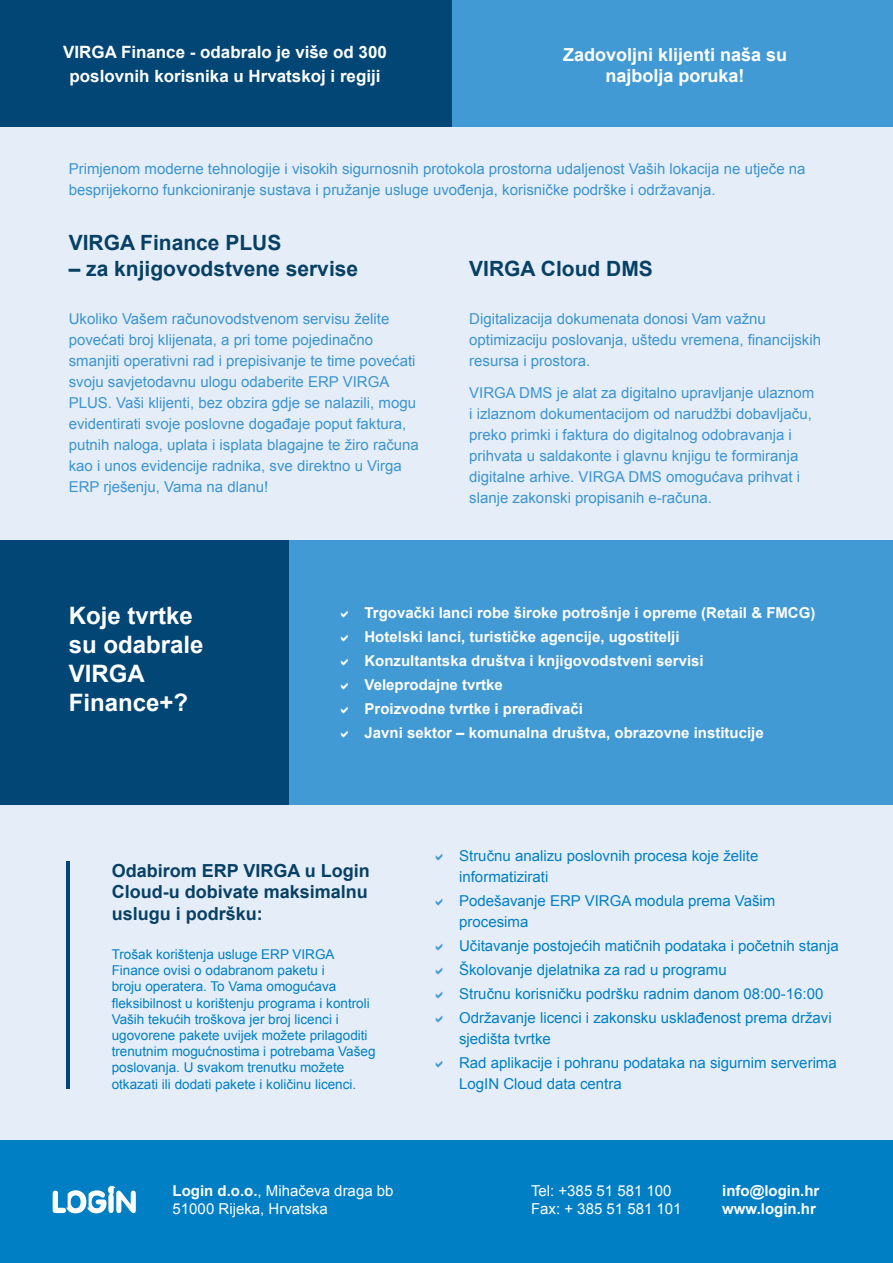
<style>
.page{position:relative;width:893px;height:1263px;background:#fff}
.page>*{position:absolute;margin:0;border:0;box-sizing:border-box;transform-origin:0 0}
.t1{font:700 24px/28.8px "Arial";color:#fff}
.t2{font:700 21px "Arial";color:#074065}
.t3{font:700 18px/21.6px "Arial";color:#074065;text-align:justify}
.t4{font:700 18px/21px "Arial";color:#fff;text-align:center}
.t5{font:700 16.95px/23.7px "Arial";color:#fff;text-align:center}
.t6{font:15px/21px "Arial";color:#3b94d0}
.t7{font:15px/21px "Arial";color:#007fc5}
.t8{font:700 15px/18px "Arial";color:#fff}
.t9{font:15px/18px "Arial";color:#fff}
.t10{font:13.5px/16.2px "Arial";color:#007fc5}
.s1{font-weight:700}
</style>
<div class="page">
<div style="left:0;top:104px;width:893px;height:436px;background:#e5eef8"></div>
<div style="left:0;top:0;width:453px;height:126px;background:#014675"></div>
<div style="left:453px;top:0;width:440px;height:126px;background:#429ad4"></div>
<div style="left:0;top:805px;width:893px;height:393px;background:#e5eef8"></div>
<div style="left:0;top:1140px;width:893px;height:123px;background:#007fc5"></div>
<svg style="left:53px;top:1186px;width:83px;height:27px"></svg>
<hr style="left:67px;top:860px;width:3px;height:228px;background:#014675">
<div style="left:0;top:540px;width:290px;height:265px;background:#014675"></div>
<div style="left:290px;top:540px;width:603px;height:265px;background:#429ad4"></div>
<p class="t5" style="left:63px;top:41px;width:325px">VIRGA Finance - odabralo je više od 300 poslovnih korisnika u Hrvatskoj i regiji</p>
<p class="t4" style="left:563px;top:45px;width:226px">Zadovoljni klijenti naša su najbolja poruka!</p>
<p class="t6" style="left:69px;top:159px;width:738px">Primjenom moderne tehnologije i visokih sigurnosnih protokola prostorna udaljenost Vaših lokacija ne utječe na besprijekorno funkcioniranje sustava i pružanje usluge uvođenja, korisničke podrške i održavanja.</p>
<p class="t2" style="left:69px;top:229px;width:214px">VIRGA Finance PLUS</p>
<p class="t2" style="left:69px;top:254px;width:291px">– za knjigovodstvene servise</p>
<p class="t2" style="left:469px;top:254px;width:185px">VIRGA Cloud DMS</p>
<p class="t6" style="left:69px;top:309px;width:352px">Ukoliko Vašem računovodstvenom servisu želite povećati broj klijenata, a pri tome pojedinačno smanjiti operativni rad i prepisivanje te time povećati svoju savjetodavnu ulogu odaberite ERP VIRGA PLUS. Vaši klijenti, bez obzira gdje se nalazili, mogu evidentirati svoje poslovne događaje poput faktura, putnih naloga, uplata i isplata blagajne te žiro računa kao i unos evidencije radnika, sve direktno u Virga ERP rješenju, Vama na dlanu!</p>
<p class="t6" style="left:469px;top:309px;width:353px">Digitalizacija dokumenata donosi Vam važnu optimizaciju poslovanja, uštedu vremena, financijskih resursa i prostora.</p>
<p class="t6" style="left:469px;top:382px;width:347px">VIRGA DMS je alat za digitalno upravljanje ulaznom i izlaznom dokumentacijom od narudžbi dobavljaču, preko primki i faktura do digitalnog odobravanja i prihvata u saldakonte i glavnu knjigu te formiranja digitalne arhive. VIRGA DMS omogućava prihvat i slanje zakonski propisanih e-računa.</p>
<p class="t1" style="left:69px;top:602px;width:136px">Koje tvrtke su odabrale<br>VIRGA<br>Finance+?</p>
<p class="t8" style="left:364px;top:604px;width:452px">Trgovački lanci robe široke potrošnje i opreme (Retail &amp; FMCG)</p>
<p class="t8" style="left:364px;top:628px;width:317px">Hotelski lanci, turističke agencije, ugostitelji</p>
<p class="t8" style="left:364px;top:652px;width:341px">Konzultantska društva i knjigovodstveni servisi</p>
<p class="t8" style="left:364px;top:676px;width:140px">Veleprodajne tvrtke</p>
<p class="t8" style="left:364px;top:700px;width:220px">Proizvodne tvrtke i prerađivači</p>
<p class="t8" style="left:364px;top:724px;width:401px">Javni sektor – komunalna društva, obrazovne institucije</p>
<p class="t3" style="left:112px;top:860px;width:260px">Odabirom ERP VIRGA u Login Cloud-u dobivate maksimalnu uslugu i podršku:</p>
<p class="t10" style="left:112px;top:946px;width:265px">Trošak korištenja usluge ERP VIRGA Finance ovisi o odabranom paketu i<br>broju operatera. To Vama omogućava fleksibilnost u korištenju programa i kontroli Vaših tekućih troškova jer broj licenci i ugovorene pakete uvijek možete prilagoditi trenutnim mogućnostima i potrebama Vašeg poslovanja. U svakom trenutku možete otkazati ili dodati pakete i količinu licenci.</p>
<p class="t9" style="left:173px;top:1182px;width:222px"><span class="s1">Login d.o.o.</span>, Mihačeva draga bb<br>51000 Rijeka, Hrvatska</p>
<p class="t7" style="left:459px;top:845px;width:301px">Stručnu analizu poslovnih procesa koje želite informatizirati</p>
<p class="t7" style="left:459px;top:890px;width:318px">Podešavanje ERP VIRGA modula prema Vašim procesima</p>
<p class="t7" style="left:459px;top:935px;width:381px">Učitavanje postojećih matičnih podataka i početnih stanja</p>
<p class="t7" style="left:459px;top:959px;width:269px">Školovanje djelatnika za rad u programu</p>
<p class="t7" style="left:459px;top:983px;width:366px">Stručnu korisničku podršku radnim danom 08:00-16:00</p>
<p class="t7" style="left:459px;top:1007px;width:374px">Održavanje licenci i zakonsku usklađenost prema državi sjedišta tvrtke</p>
<p class="t7" style="left:459px;top:1052px;width:379px">Rad aplikacije i pohranu podataka na sigurnim serverima<br>LogIN Cloud data centra</p>
<p class="t9" style="left:531px;top:1182px;width:152px">Tel: +385 51 581 100<br>Fax: + 385 51 581 101</p>
<p class="t8" style="left:722px;top:1182px;width:99px">info@login.hr www.login.hr</p>
</div>
